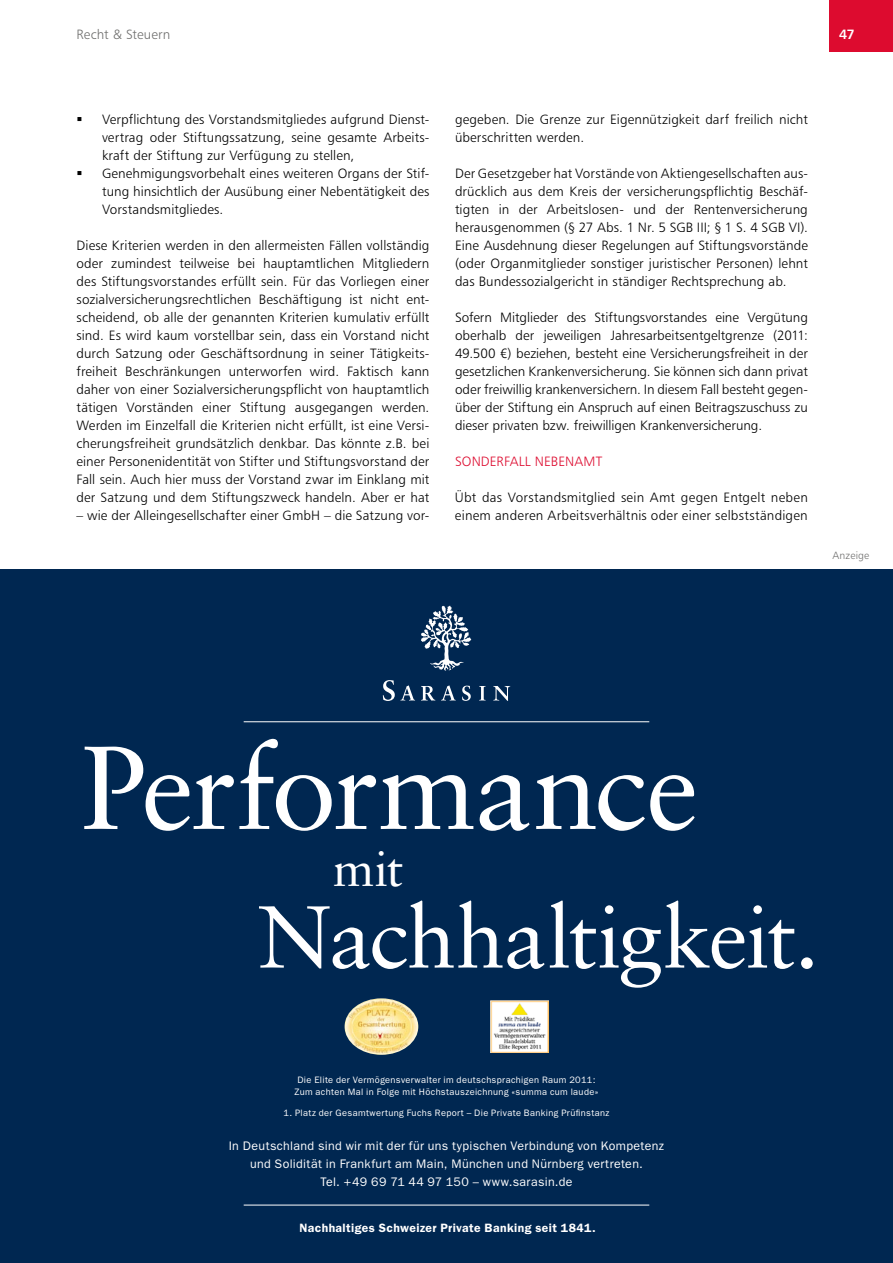
<style>
.page{position:relative;width:893px;height:1263px;background:#fff}
.page>*{position:absolute;margin:0;border:0;box-sizing:border-box;transform-origin:0 0}
.t1{font:118.05px "Sabon LT Std";letter-spacing:-.02em;color:#fff}
.t2{font:87.9px "Sabon LT Std";letter-spacing:-.025em;color:#fff}
.t3{font:49.35px "Sabon LT Std";color:#fff}
.t4{font:13.5px/18px "Humanist 777 BT Light B";letter-spacing:.01em;color:#000}
.t5{font:13.5px "Humanist 777 BT Light B";letter-spacing:.015em;color:#dd0b2f}
.t6{font:13.5px "Humanist 777 BT Light B";letter-spacing:.01em;color:#70706f}
.t7{font:13.5px "Humanist 777 BT Bold B";color:#fff}
.t8{font:12.45px/18px "ITC Franklin Gothic Std";letter-spacing:.025em;color:#fff;text-align:center}
.t9{font:600 12.15px "ITC Franklin Gothic Std";letter-spacing:.035em;color:#fff}
.t10{font:10.5px "Humanist 777 BT Light B";letter-spacing:.02em;color:#70706f}
.t11{font:9.3px/12px "ITC Franklin Gothic Std";letter-spacing:.04em;color:#fff;text-align:center}
</style>
<div class="page">
<div style="left:829px;top:0;width:64px;height:51px;background:#dd0b2f"></div>
<div style="left:0;top:570px;width:893px;height:693px;background:#002751"></div>
<hr style="left:244px;top:721px;width:405px;height:1px;background:#fff">
<hr style="left:244px;top:1205px;width:405px;height:1px;background:#fff">
<svg style="left:383px;top:680px;width:32px;height:21px"></svg>
<svg style="left:421px;top:686px;width:14px;height:14px"></svg>
<svg style="left:441px;top:685px;width:15px;height:15px"></svg>
<svg style="left:462px;top:686px;width:9px;height:15px"></svg>
<svg style="left:479px;top:686px;width:7px;height:14px"></svg>
<svg style="left:493px;top:686px;width:17px;height:15px"></svg>
<svg style="left:421px;top:606px;width:50px;height:65px"></svg>
<img style="left:345px;top:998px;width:73px;height:57px">
<img style="left:490px;top:1000px;width:58px;height:53px">
<p class="t6" style="left:77px;top:26px;width:95px">Recht &amp; Steuern</p>
<p class="t7" style="left:839px;top:26px;width:17px">47</p>
<p class="t4" style="left:102px;top:110px;width:329px">Verpflichtung des Vorstandsmitgliedes aufgrund Dienst&shy;vertrag oder Stiftungssatzung, seine gesamte Arbeits&shy;kraft der Stiftung zur Verfügung zu stellen, Genehmigungsvorbehalt eines weiteren Organs der Stif&shy;tung hinsichtlich der Ausübung einer Nebentätigkeit des Vorstandsmitgliedes.</p>
<p class="t4" style="left:77px;top:236px;width:354px;text-align:justify">Diese Kriterien werden in den allermeisten Fällen vollständig oder zumindest teilweise bei hauptamtlichen M itgliedern des Stiftungsvorstandes erfüllt sein. Für das Vorliegen einer sozialversicherungsrechtlichen Beschäftigung ist nicht ent&shy;scheidend, ob alle der genannten Kriterien kumulativ erfüllt sind. Es wird kaum vorstellbar sein, dass ein Vorstand nicht durch Satzung oder Geschäftsordnung in seiner Tätigkeits&shy;freiheit Beschränkungen unterworfen wird. Faktisch kann daher von einer Sozialversicherungspflicht von hauptamtlich tätigen Vorständen einer Stiftung ausgegangen werden.<br>Werden im Einzelfall die Kriterien nicht erfüllt, ist eine Versi&shy;cherungsfreiheit grundsätzlich denkbar. Das könnte z.B. bei einer Personenidentität von Stifter und Stiftungsvorstand der Fall sein. Auch hier muss der Vorstand zwar im Einklang mit der Satzung und dem Stiftungszweck handeln. Aber er hat</p>
<p class="t4" style="left:77px;top:506px;width:354px">– wie der Alleingesellschafter einer GmbH – die Satzung vor-</p>
<p class="t4" style="left:455px;top:110px;width:354px">gegeben. Die Grenze zur Eigennützigkeit darf freilich nicht überschritten werden.</p>
<p class="t4" style="left:455px;top:164px;width:354px;text-align:justify">Der Gesetzgeber hat Vorstände von Aktiengesellschaften aus&shy;drücklich aus dem Kreis der versicherungspflichtig Beschäf&shy;tigten in der Arbeitslosen- und der Rentenversicherung herausgenommen (§ 27 Abs. 1 N r. 5 SGB III; § 1 S. 4 SGB VI).<br>Eine Ausdehnung dieser Regelungen auf Stiftungsvorstände (oder Organmitglieder sonstiger juristischer Personen) lehnt das Bundessozialgericht in ständiger Rechtsprechung ab.</p>
<p class="t4" style="left:455px;top:308px;width:354px;text-align:justify">Sofern M itglieder des Stiftungsvorstandes eine Vergütung oberhalb der jeweiligen Jahresarbeitsentgeltgrenze (2011:<br>49.500 €) beziehen, besteht eine Versicherungsfreiheit in der gesetzlichen Krankenversicherung. Sie können sich dann privat oder freiwillig krankenversichern. In diesem Fall besteht gegen&shy;über der Stiftung ein Anspruch auf einen Beitragszuschuss zu dieser privaten bzw. freiwilligen Krankenversicherung.</p>
<p class="t5" style="left:455px;top:453px;width:88px">Sonderfall Nebe</p>
<p class="t5" style="left:565px;top:453px;width:39px">namt</p>
<p class="t4" style="left:455px;top:488px;width:354px">Übt das Vorstandsmitglied sein Amt gegen Entgelt neben einem anderen Arbeitsverhältnis oder einer selbstständigen</p>
<p class="t10" style="left:832px;top:549px;width:38px">Anzeige</p>
<h1 class="t1" style="left:81px;top:718px;width:619px">Performance</h1>
<h3 class="t3" style="left:333px;top:839px;width:72px">mit</h3>
<h2 class="t2" style="left:258px;top:885px;width:563px">Nachhaltigkeit.</h2>
<p class="t11" style="left:294px;top:1074px;width:306px">Die Elite der Vermögensverwalter im deutschsprachigen Raum 2011:<br>Zum achten Mal in Folge mit Höchstauszeichnung «summa cum laude»</p>
<p class="t11" style="left:283px;top:1107px;width:327px">1. Platz der Gesamtwertung Fuchs Report – Die Private Banking Prüfinstanz</p>
<p class="t8" style="left:229px;top:1137px;width:437px">In Deutschland sind wir mit der für uns typischen Verbindung von Kompetenz und Solidität in Frankfurt am Main, München und Nürnberg vertreten.<br>Tel. +49 69 71 44 97 150 – www.sarasin.de</p>
<p class="t9" style="left:299px;top:1221px;width:298px">Nachhaltiges Schweizer Private Banking seit 1841.</p>
</div>
